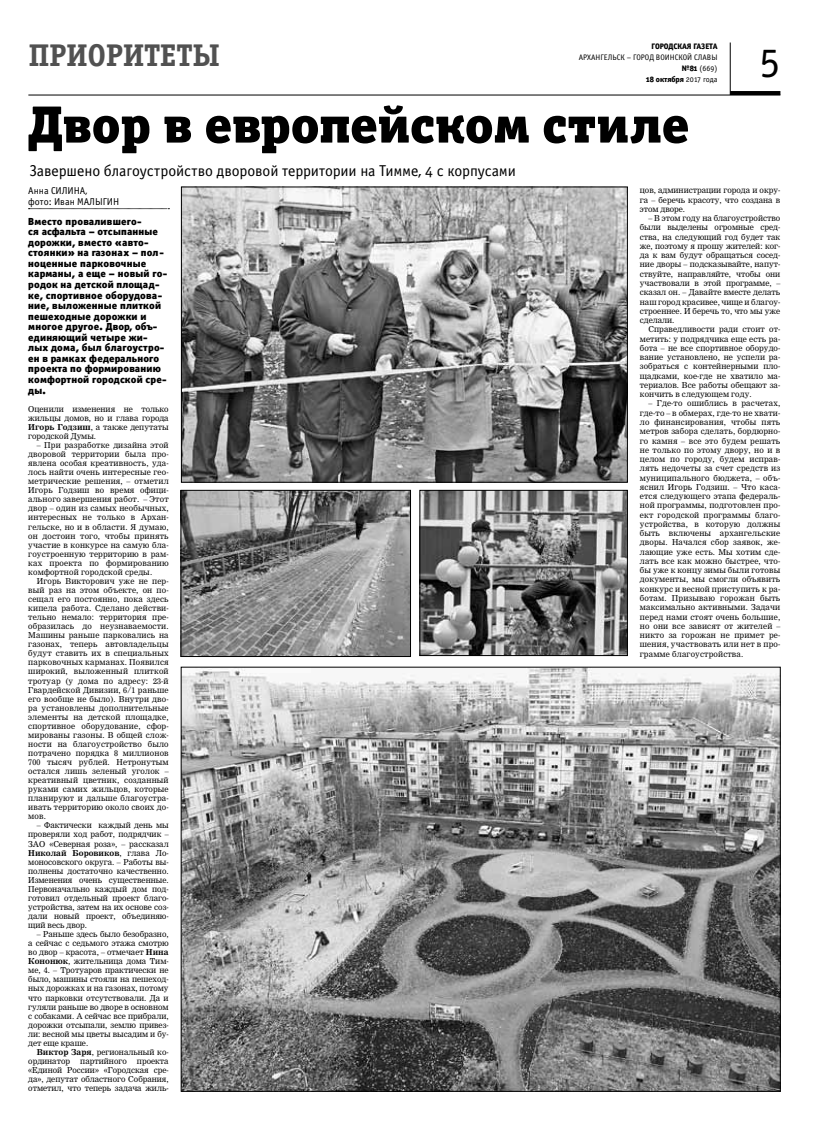
<style>
.page{position:relative;width:823px;height:1134px;background:#fff}
.page>*{position:absolute;margin:0;border:0;box-sizing:border-box;transform-origin:0 0}
.t1{font:52.5px "Officina Serif Black OSC";color:#000}
.t2{font:42px "Officina Serif Book OSC";color:#000}
.t3{font:31.5px "Officina Serif Bold OSC";letter-spacing:-.015em;color:#515151}
.t4{font:15.8px "Officina Sans Book OSC";letter-spacing:-.005em;color:#000}
.t5{font:10.3px/10.6px "Officina Sans Black C";letter-spacing:.02em;color:#000}
.t6{font:10px "Officina Sans Book OSC";color:#000}
.t7{font:8px/9.1px "Nimrod Cyr";color:#000;text-align:justify}
.t8{font:8px/11px "Officina Sans Book OSC";color:#000;text-align:right}
.t9{font:8px "Officina Sans Extra Bold OSC";color:#000}
.s1{font-family:"Officina Sans Extra Bold OSC"}
.s2{font-family:"Officina Sans Book OSC"}
.s3{font-weight:700}
</style>
<div class="page">
<hr style="left:729px;top:43px;width:1px;height:52px;background:#000">
<hr style="left:28px;top:95px;width:752px;height:1px;background:#000">
<hr style="left:729px;top:91px;width:51px;height:4px;background:#000">
<svg style="left:28px;top:208px;width:141px;height:1px"></svg>
<img style="left:183px;top:492px;width:225px;height:163px">
<div style="left:181px;top:490px;width:229px;height:167px;border:1px solid #000"></div>
<img style="left:183px;top:669px;width:595px;height:420px">
<img style="left:183px;top:189px;width:442px;height:291px">
<div style="left:181px;top:187px;width:446px;height:295px;border:1px solid #000"></div>
<img style="left:421px;top:492px;width:204px;height:162px">
<div style="left:419px;top:490px;width:208px;height:166px;border:1px solid #000"></div>
<h3 class="t3" style="left:28px;top:37px;width:192px">приоритеты</h3>
<p class="t9" style="left:651px;top:41px;width:67px">Городская газета</p>
<p class="t8" style="left:578px;top:52px;width:140px">Архангельск – город воинской славы <span class="s1">№81</span> (669)</p>
<p class="t9" style="left:645px;top:74px;width:73px">18 октября <span class="s2">2017 года</span></p>
<h2 class="t2" style="left:759px;top:37px;width:22px">5</h2>
<h1 class="t1" style="left:28px;top:91px;width:662px">Двор в европейском стиле</h1>
<h3 class="t4" style="left:30px;top:162px;width:487px">Завершено благоустройство дворовой территории на Тимме, 4 с корпусами</h3>
<p class="t7" style="left:639px;top:186px;width:142px">цов, администрации города и окру&shy;га – беречь красоту, что создана в этом дворе.</p>
<p class="t7" style="left:639px;top:214px;width:142px;text-indent:9px">– В этом году на благоустройство были выделены огромные сред&shy;ства, на следующий год будет так же, поэтому я прошу жителей: ког&shy;да к вам будут обращаться сосед&shy;ние дворы – подсказывайте, напут&shy;ствуйте, направляйте, чтобы они участвовали в этой программе, – сказал он. – Давайте вместе делать наш город красивее, чище и благоу&shy;строеннее. И беречь то, что мы уже сделали.</p>
<p class="t7" style="left:639px;top:325px;width:142px;text-indent:9px">Справедливости ради стоит от&shy;метить: у подрядчика еще есть ра&shy;бота – не все спортивное оборудо&shy;вание установлено, не успели ра&shy;зобраться с контейнерными пло&shy;щадками, кое-где не хватило ма&shy;териалов. Все работы обещают за&shy;кончить в следующем году.</p>
<p class="t7" style="left:639px;top:399px;width:142px;text-indent:9px">– Где-то ошиблись в расчетах, где-то – в обмерах, где-то не хвати&shy;ло финансирования, чтобы пять метров забора сделать, бордюрно&shy;го камня – все это будем решать не только по этому двору, но и в целом по городу, будем исправ&shy;лять недочеты за счет средств из муниципального бюджета, – объ&shy;яснил Игорь Годзиш. – Что каса&shy;ется следующего этапа федераль&shy;ной программы, подготовлен про&shy;ект городской программы благо&shy;устройства, в которую должны быть включены архангельские дворы. Начался сбор заявок, же&shy;лающие уже есть. Мы хотим сде&shy;лать все как можно быстрее, что&shy;бы уже к концу зимы были готовы документы, мы смогли объявить конкурс и весной приступить к ра&shy;ботам. Призываю горожан быть максимально активными. Задачи перед нами стоят очень большие, но они все зависят от жителей – никто за горожан не примет ре&shy;шения, участвовать или нет в про&shy;грамме благоустройства.</p>
<p class="t6" style="left:28px;top:186px;width:27px">Анна СИЛИНА</p>
<p class="t6" style="left:85px;top:186px;width:3px">,</p>
<p class="t6" style="left:28px;top:196px;width:53px">фото: И ван МАЛЫГИН</p>
<p class="t5" style="left:28px;top:216px;width:140px">Вместо провалившего-<br>ся асфальта – отсыпанные дорожки, вместо «авто&shy;стоянки» на газонах – пол&shy;ноценные парковочные карманы, а еще – новый го&shy;родок на детской площад&shy;ке, спортивное оборудова&shy;ние, выложенные плиткой пешеходные дорожки и многое другое. Двор, объ&shy;единяющий четыре жи&shy;лых дома, был благоустро&shy;ен в рамках федерального проекта по формированию комфортной городской сре&shy;ды.</p>
<p class="t7" style="left:28px;top:404px;width:142px">Оценили изменения не только жильцы домов, но и глава города <span class="s3">Игорь Годзиш</span>, а также депутаты городской Думы.</p>
<p class="t7" style="left:28px;top:440px;width:142px;text-indent:9px">– При разработке дизайна этой дворовой территории была про&shy;явлена особая креативность, уда&shy;лось найти очень интересные гео&shy;метрические решения, – отметил Игорь Годзиш во время офици&shy;ального завершения работ. – Этот двор – один из самых необычных, интересных не только в Архан&shy;гельске, но и в области. Я думаю, он достоин того, чтобы принять участие в конкурсе на самую бла&shy;гоустроенную территорию в рам&shy;ках проекта по формированию комфортной городской среды.</p>
<p class="t7" style="left:28px;top:576px;width:142px;text-indent:9px">Игорь Викторович уже не пер&shy;вый раз на этом объекте, он по&shy;сещал его постоянно, пока здесь кипела работа. Сделано действи&shy;тельно немало: территория пре&shy;образилась до неузнаваемости.<br>Машины раньше парковались на газонах, теперь автовладельцы будут ставить их в специальных парковочных карманах. Появился широкий, выложенный плиткой тротуар (у дома по адресу: 23-й Гвардейской Дивизии, 6/1 раньше его вообще не было). Внутри дво&shy;ра установлены дополнительные элементы на детской площадке, спортивное оборудование, сфор&shy;мированы газоны. В общей слож&shy;ности на благоустройство было потрачено порядка 8 миллионов 700 тысяч рублей. Нетронутым остался лишь зеленый уголок – креативный цветник, созданный руками самих жильцов, которые планируют и дальше благоустра&shy;ивать территорию около своих до&shy;мов.</p>
<p class="t7" style="left:28px;top:821px;width:142px;text-indent:9px">– Фактически каждый день мы проверяли ход работ, подрядчик – ЗАО «Северная роза», – рассказал <span class="s3">Николай Боровиков</span>, глава Ло&shy;моносовского округа. – Работы вы&shy;полнены достаточно качественно.<br>Изменения очень существенные.<br>Первоначально каждый дом под&shy;готовил отдельный проект благо&shy;устройства, затем на их основе соз&shy;дали новый проект, объединяю&shy;щий весь двор.</p>
<p class="t7" style="left:28px;top:930px;width:142px;text-indent:9px">– Раньше здесь было безобразно, а сейчас с седьмого этажа смотрю во двор – красота, – отмечает <span class="s3">Нина Кононюк</span>, жительница дома Тим&shy;ме, 4. – Тротуаров практически не было, машины стояли на пешеход&shy;ных дорожках и на газонах, потому что парковки отсутствовали. Да и гуляли раньше во дворе в основном с собаками. А сейчас все прибрали, дорожки отсыпали, землю привез&shy;ли: весной мы цветы высадим и бу&shy;дет еще краше.</p>
<p class="t7" style="left:28px;top:1047px;width:142px;text-indent:9px"><span class="s3">Виктор Заря</span>, региональный ко&shy;ординатор</p>
<p class="t7" style="left:80px;top:1056px;width:48px">партийного</p>
<p class="t7" style="left:28px;top:1056px;width:142px;text-indent:109px">проекта «Единой России» «Городская сре&shy;да», депутат областного Собрания, отметил, что теперь задача жиль-</p>
</div>
